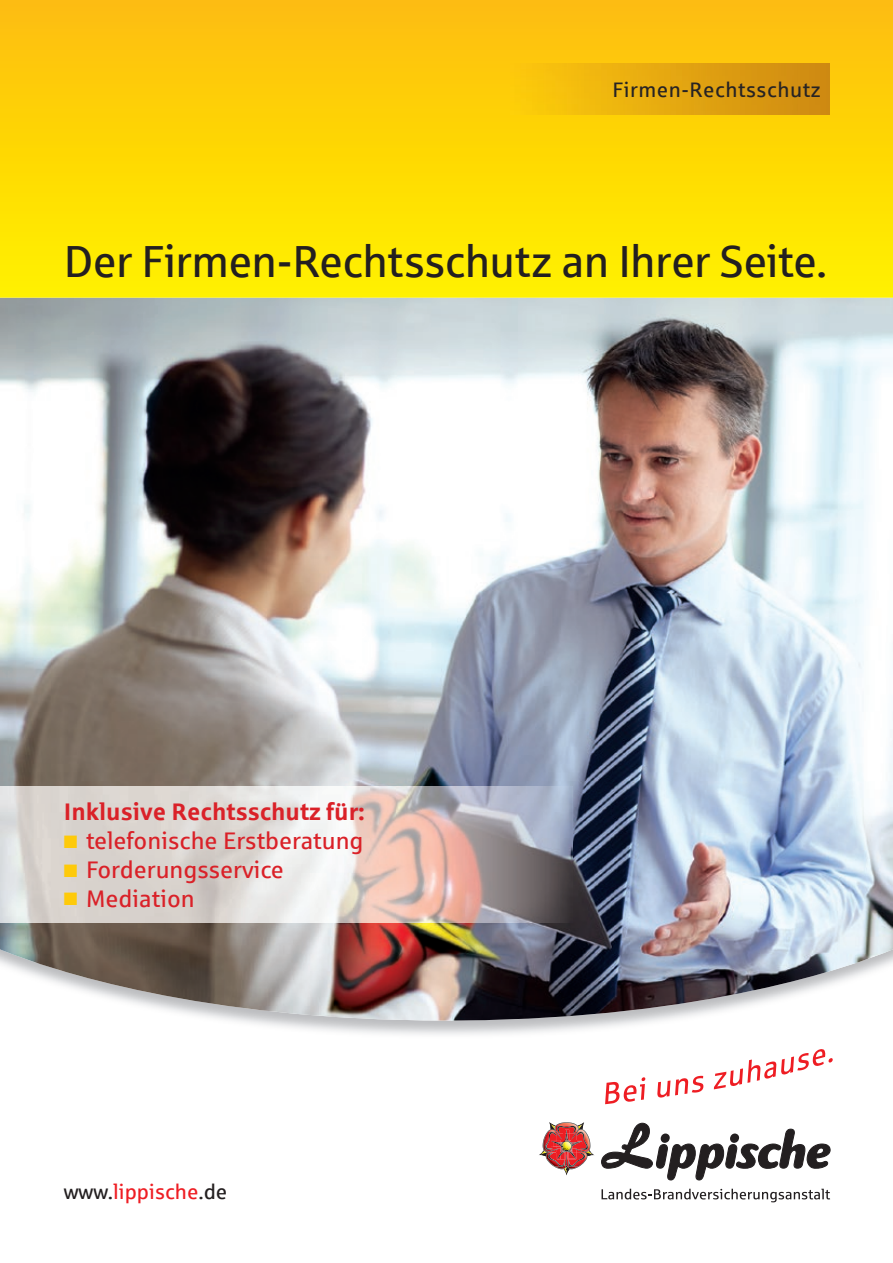
<style>
.page{position:relative;width:893px;height:1263px;background:#fff}
.page>*{position:absolute;margin:0;border:0;box-sizing:border-box;transform-origin:0 0}
.t1{font:45px "Sparkasse Rg";letter-spacing:-.015em;color:#231f20}
.t2{font:24px "Sparkasse Rg";color:#da2128}
.t3{font:700 24px "Sparkasse Rg";color:#da2128}
.t4{font:21px "Sparkasse Rg";letter-spacing:.025em;color:#262324}
.t5{font:21px "Sparkasse Rg";color:#ee1d23}
.s1{color:#feca0a}
.s2{color:#231f20}
</style>
<div class="page">
<img style="left:0;top:298px;width:893px;height:722px">
<svg style="left:0;top:0;width:893px;height:298px"></svg>
<img style="left:510px;top:64px;width:319px;height:51px">
<svg style="left:601px;top:1189px;width:229px;height:13px"></svg>
<svg style="left:539px;top:1122px;width:292px;height:58px"></svg>
<svg style="left:605px;top:1077px;width:40px;height:27px"></svg>
<svg style="left:657px;top:1076px;width:46px;height:22px"></svg>
<svg style="left:714px;top:1049px;width:119px;height:40px"></svg>
<img style="left:0;top:787px;width:572px;height:136px">
<p class="t4" style="left:612px;top:76px;width:210px">Firmen-Rechtsschutz</p>
<h1 class="t1" style="left:64px;top:234px;width:765px">Der Firmen-Rechtsschutz an Ihrer Seite.</h1>
<p class="t3" style="left:64px;top:797px;width:303px">Inklusive Rechtsschutz für:</p>
<p class="t2" style="left:64px;top:826px;width:301px"><span class="s1">■</span> telefonische Erstberatung</p>
<p class="t2" style="left:64px;top:855px;width:222px"><span class="s1">■</span> Forderungsservice</p>
<p class="t2" style="left:64px;top:884px;width:132px"><span class="s1">■</span> Mediation</p>
<p class="t5" style="left:64px;top:1179px;width:165px"><span class="s2">www.</span>lippische<span class="s2">.de</span></p>
</div>
